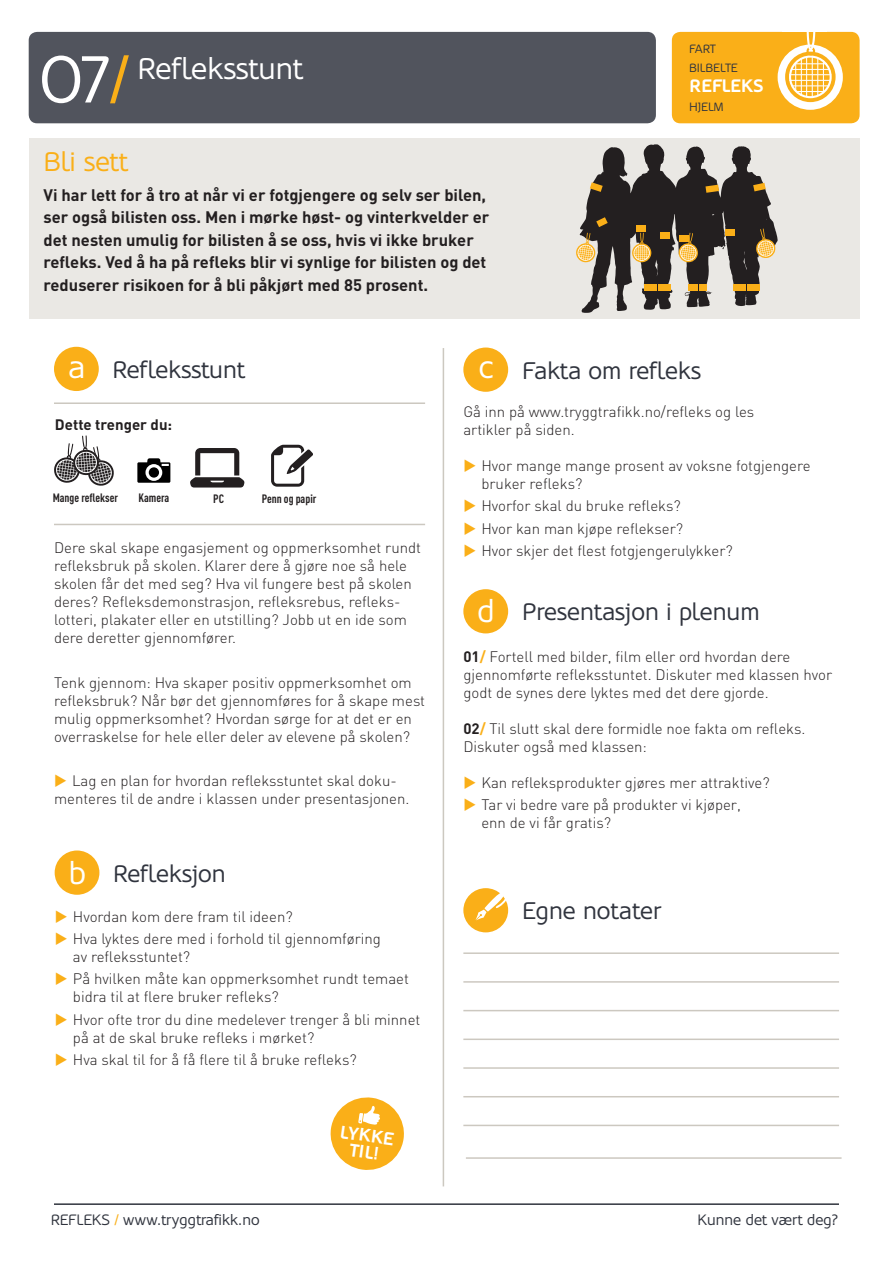
<style>
.page{position:relative;width:893px;height:1263px;background:#fff}
.page>*{position:absolute;margin:0;border:0;box-sizing:border-box;transform-origin:0 0}
.t1{font:66px "Oblik";color:#fff}
.t2{font:31.5px "Oblik";color:#fff}
.t3{font:30px "Oblik";color:#fff}
.t4{font:27px "Oblik";color:#faaf18}
.t5{font:24px "Oblik";color:#30343e}
.t6{font:700 18px "Oblik";color:#fff}
.t7{font:700 16.5px/22.5px "DIN";color:#231f20}
.t8{font:300 15px/18px "DIN";color:#231f20}
.t9{font:15px "Oblik";color:#30343e}
.t10{font:700 15px "DIN";color:#231f20}
.t11{font:700 12px "DIN Cond";color:#231f20}
.t12{font:12px "Oblik";color:#30343e}
.s1{font-weight:900;color:#faaf18}
.s2{color:#faaf18}
.s3{font-weight:700}
.s4{font-weight:700;color:#faaf18}
</style>
<div class="page">
<div style="left:29px;top:138px;width:831px;height:181px;background:#eae8e4"></div>
<div style="left:672px;top:32px;width:188px;height:91px;background:#faaf18;border-radius:9px"></div>
<div style="left:778px;top:45px;width:65px;height:65px;background:#fff;border-radius:50%"></div>
<div style="left:29px;top:32px;width:627px;height:91px;background:#51545d;border-radius:9px"></div>
<div style="left:54px;top:347px;width:45px;height:44px;background:#faaf18;border-radius:50%"></div>
<hr style="left:54px;top:402px;width:371px;height:2px;background:#ccc8c0">
<hr style="left:54px;top:524px;width:371px;height:1px;background:#ccc8c0">
<svg style="left:190px;top:448px;width:55px;height:39px"></svg>
<svg style="left:271px;top:445px;width:42px;height:42px"></svg>
<div style="left:55px;top:850px;width:44px;height:45px;background:#faaf18;border-radius:50%"></div>
<div style="left:463px;top:347px;width:45px;height:45px;background:#faaf18;border-radius:50%"></div>
<hr style="left:54px;top:1203px;width:785px;height:2px;background:#30343e">
<hr style="left:443px;top:348px;width:1px;height:838px;background:#ccc8c0">
<div style="left:463px;top:589px;width:45px;height:44px;background:#faaf18;border-radius:50%"></div>
<div style="left:463px;top:888px;width:45px;height:44px;background:#faaf18;border-radius:50%"></div>
<svg style="left:475px;top:889px;width:34px;height:31px"></svg>
<hr style="left:463px;top:952px;width:376px;height:2px;background:#ccc8c0">
<hr style="left:463px;top:981px;width:376px;height:2px;background:#ccc8c0">
<hr style="left:463px;top:1010px;width:376px;height:1px;background:#ccc8c0">
<hr style="left:463px;top:1038px;width:376px;height:2px;background:#ccc8c0">
<hr style="left:463px;top:1067px;width:376px;height:2px;background:#ccc8c0">
<hr style="left:463px;top:1096px;width:376px;height:1px;background:#ccc8c0">
<hr style="left:463px;top:1125px;width:376px;height:1px;background:#ccc8c0">
<hr style="left:466px;top:1157px;width:376px;height:2px;background:#ccc8c0">
<svg style="left:785px;top:52px;width:51px;height:50px"></svg>
<svg style="left:789px;top:31px;width:43px;height:67px"></svg>
<hr style="left:801px;top:58px;width:1px;height:38px;background:#fff">
<hr style="left:806px;top:57px;width:1px;height:40px;background:#fff">
<hr style="left:812px;top:57px;width:1px;height:41px;background:#fff">
<hr style="left:817px;top:57px;width:1px;height:39px;background:#fff">
<hr style="left:823px;top:61px;width:1px;height:32px;background:#fff">
<hr style="left:794px;top:63px;width:33px;height:1px;background:#fff">
<hr style="left:791px;top:69px;width:39px;height:1px;background:#fff">
<hr style="left:789px;top:74px;width:42px;height:1px;background:#fff">
<hr style="left:789px;top:80px;width:42px;height:1px;background:#fff">
<hr style="left:792px;top:85px;width:37px;height:1px;background:#fff">
<hr style="left:795px;top:91px;width:30px;height:1px;background:#fff">
<div style="left:783px;top:14px;width:44px;height:18px;background:#fff"></div>
<svg style="left:576px;top:144px;width:202px;height:169px"></svg>
<svg style="left:54px;top:435px;width:60px;height:51px"></svg>
<svg style="left:137px;top:458px;width:33px;height:25px"></svg>
<svg style="left:330px;top:1097px;width:74px;height:73px"></svg>
<p class="t1" style="left:39px;top:42px;width:91px">07<span class="s1">/</span></p>
<p class="t3" style="left:138px;top:52px;width:167px">Refleksstunt</p>
<p class="t4" style="left:44px;top:146px;width:86px">Bli sett</p>
<p class="t7" style="left:44px;top:183px;width:447px">Vi har lett for å tro at når vi er fotgjengere og selv ser bilen, ser også bilisten oss. Men i mørke høst- og vinterkvelder er det nesten umulig for bilisten å se oss, hvis vi ikke bruker refleks. Ved å ha på refleks blir vi synlige for bilisten og det reduserer risikoen for å bli påkjørt med 85 prosent.</p>
<p class="t12" style="left:689px;top:42px;width:28px">FART</p>
<p class="t12" style="left:689px;top:61px;width:50px">BILBELTE</p>
<p class="t6" style="left:689px;top:75px;width:76px">REFLEKS</p>
<p class="t12" style="left:689px;top:100px;width:36px">HJELM</p>
<p class="t2" style="left:68px;top:349px;width:18px">a</p>
<p class="t5" style="left:113px;top:356px;width:134px">Refleksstunt</p>
<p class="t10" style="left:55px;top:415px;width:119px">Dette trenger du:</p>
<p class="t11" style="left:53px;top:490px;width:67px">Mange reflekser</p>
<p class="t11" style="left:138px;top:490px;width:32px">Kamera</p>
<p class="t11" style="left:213px;top:492px;width:12px">PC</p>
<p class="t11" style="left:262px;top:491px;width:56px">Penn og papir</p>
<p class="t8" style="left:54px;top:538px;width:369px">Dere skal skape engasjement og oppmerksomhet rundt refleksbruk på skolen. Klarer dere å gjøre noe så hele skolen får det med seg? Hva vil fungere best på skolen deres? Refleksdemonstrasjon, refleksrebus, refleks&shy;lotteri, plakater eller en utstilling? Jobb ut en ide som dere deretter gjennomfører.</p>
<p class="t8" style="left:54px;top:673px;width:373px">Tenk gjennom: Hva skaper positiv oppmerksomhet om refleksbruk? Når bør det gjennomføres for å skape mest mulig oppmerksomhet? Hvordan sørge for at det er en overraskelse for hele eller deler av elevene på skolen?</p>
<p class="t8" style="left:54px;top:771px;width:357px"><span class="s2">◆</span> Lag en plan for hvordan refleksstuntet skal doku&shy;menteres til de andre i klassen under presentasjonen.</p>
<p class="t2" style="left:69px;top:856px;width:19px">b</p>
<p class="t5" style="left:113px;top:860px;width:114px">Refleksjon</p>
<p class="t8" style="left:55px;top:907px;width:239px"><span class="s2">◆</span> Hvordan kom dere fram til ideen?</p>
<p class="t8" style="left:73px;top:930px;width:309px;text-indent:-18px"><span class="s2">◆</span> Hva lyktes dere med i forhold til gjennomføring av refleksstuntet?</p>
<p class="t8" style="left:73px;top:970px;width:337px;text-indent:-18px"><span class="s2">◆</span> På hvilken måte kan oppmerksomhet rundt temaet bidra til at flere bruker refleks?</p>
<p class="t8" style="left:73px;top:1010px;width:349px;text-indent:-18px"><span class="s2">◆</span> Hvor ofte tror du dine medelever trenger å bli minnet på at de skal bruke refleks i mørket?</p>
<p class="t8" style="left:55px;top:1050px;width:303px"><span class="s2">◆</span> Hva skal til for å få flere til å bruke refleks?</p>
<p class="t6" style="left:341px;top:1121px;width:56px;rotate:8deg">LYKKE</p>
<p class="t6" style="left:351px;top:1139px;width:31px;rotate:8deg">TIL!</p>
<p class="t2" style="left:479px;top:350px;width:16px">c</p>
<p class="t5" style="left:522px;top:357px;width:181px">Fakta om refleks</p>
<p class="t8" style="left:463px;top:402px;width:292px">Gå inn på www.tryggtrafikk.no/refleks og les artikler på siden.</p>
<p class="t8" style="left:481px;top:456px;width:331px;text-indent:-18px"><span class="s2">◆</span> Hvor mange mange prosent av voksne fotgjengere bruker refleks?</p>
<p class="t8" style="left:463px;top:497px;width:219px"><span class="s2">◆</span> Hvorfor skal du bruke refleks?</p>
<p class="t8" style="left:463px;top:519px;width:221px"><span class="s2">◆</span> Hvor kan man kjøpe reflekser?</p>
<p class="t8" style="left:463px;top:541px;width:271px"><span class="s2">◆</span> Hvor skjer det flest fotgjengerulykker?</p>
<p class="t2" style="left:478px;top:593px;width:19px">d</p>
<p class="t5" style="left:522px;top:598px;width:239px">Presentasjon i plenum</p>
<p class="t8" style="left:463px;top:647px;width:370px"><span class="s3">01</span><span class="s4">/</span> Fortell med bilder, film eller ord hvordan dere gjennomførte refleksstuntet. Diskuter med klassen hvor godt de synes dere lyktes med det dere gjorde.</p>
<p class="t8" style="left:463px;top:719px;width:344px"><span class="s3">02</span><span class="s4">/</span> Til slutt skal dere formidle noe fakta om refleks.<br>Diskuter også med klassen:</p>
<p class="t8" style="left:463px;top:773px;width:308px"><span class="s2">◆</span> Kan refleksprodukter gjøres mer attraktive?</p>
<p class="t8" style="left:481px;top:796px;width:261px;text-indent:-18px"><span class="s2">◆</span> Tar vi bedre vare på produkter vi kjøper, enn de vi får gratis?</p>
<p class="t5" style="left:522px;top:897px;width:140px">Egne notater</p>
<p class="t9" style="left:51px;top:1211px;width:210px">REFLEKS <span class="s1">/</span> www.tryggtrafikk.no</p>
<p class="t9" style="left:697px;top:1211px;width:142px">Kunne det vært deg?</p>
</div>
